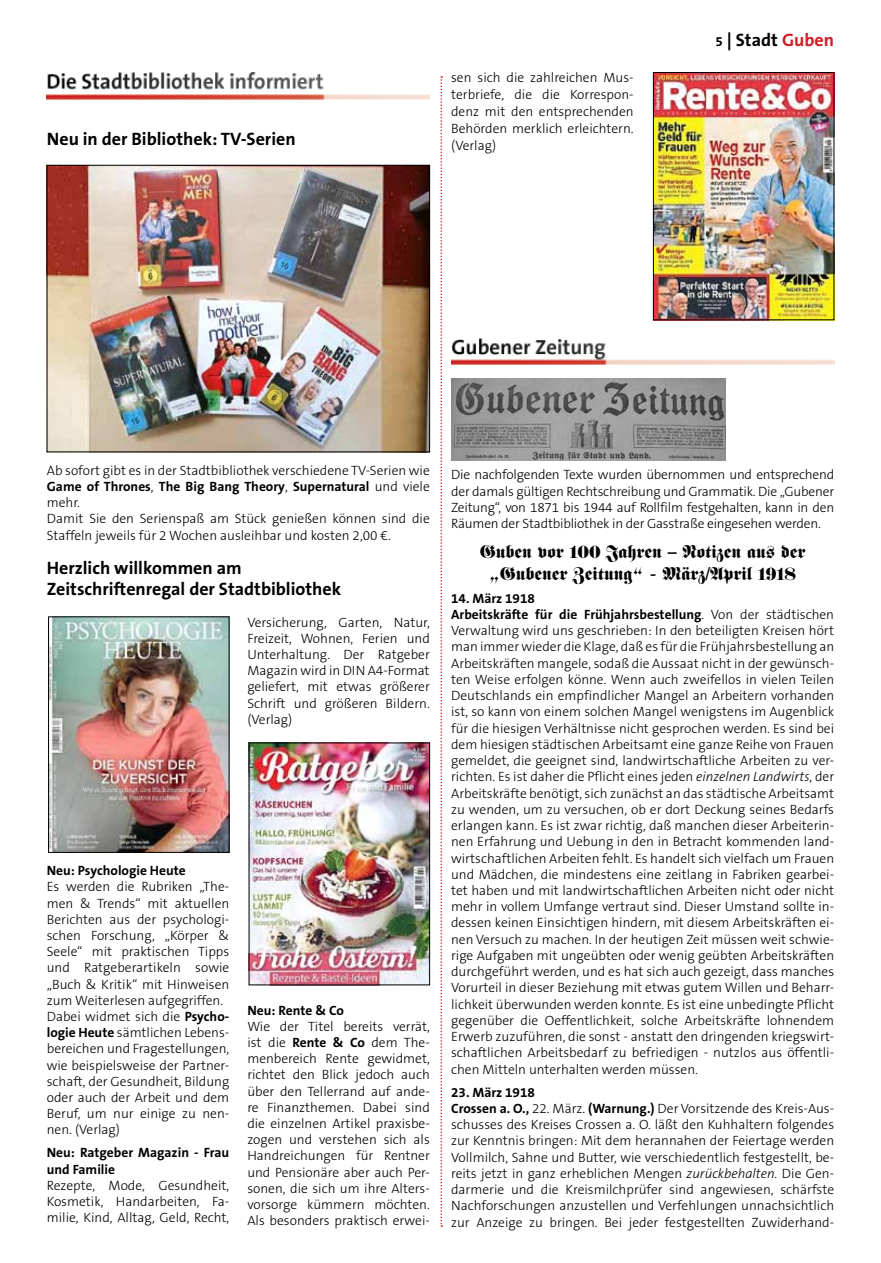
<style>
.page{position:relative;width:881px;height:1263px;background:#fff}
.page>*{position:absolute;margin:0;border:0;box-sizing:border-box;transform-origin:0 0}
.t1{font:700 18px/21.6px "The Sans B7";color:#000}
.t2{font:18px/21.6px "Fette Fraktur";color:#000;text-align:center}
.t3{font:300 13.5px/16.2px "The Sans B3";color:#000;text-align:justify}
.t4{font:700 13.5px/16.2px "The Sans B7";color:#000}
.s1{font-size:13.5px}
.s2{color:#cf1f25}
.s3{font-family:"The Sans B3";font-weight:300}
.s4{font-family:"The Sans B7";font-weight:700}
.s5{font-style:italic}
</style>
<div class="page">
<img style="left:47px;top:72px;width:382px;height:28px">
<img style="left:49px;top:167px;width:378px;height:283px">
<div style="left:47px;top:165px;width:382px;height:287px;border:1px solid #000"></div>
<img style="left:50px;top:619px;width:177px;height:232px">
<div style="left:48px;top:617px;width:181px;height:236px;border:1px solid #000"></div>
<img style="left:251px;top:745px;width:176px;height:238px">
<img style="left:655px;top:74px;width:176px;height:244px">
<div style="left:653px;top:72px;width:180px;height:248px;border:1px solid #000"></div>
<img style="left:451px;top:338px;width:382px;height:27px">
<svg style="left:440px;top:76px;width:2px;height:1151px"></svg>
<img style="left:451px;top:378px;width:274px;height:82px">
<h1 class="t1" style="left:47px;top:129px;width:250px">Neu in der Bibliothek: TV-Serien</h1>
<p class="t3" style="left:451px;top:70px;width:184px;line-height:17px">sen sich die zahlreichen Mus&shy;terbriefe, die die Korrespon&shy;denz mit den entsprechenden Behörden merklich erleichtern. (Verlag)</p>
<h1 class="t1" style="left:715px;top:29px;width:120px"><span class="s1">5</span> | Stadt <span class="s2">Guben</span></h1>
<p class="t3" style="left:47px;top:463px;width:384px">Ab sofort gibt es in der Stadtbibliothek verschiedene TV-Serien wie</p>
<p class="t4" style="left:47px;top:479px;width:384px">Game of Thrones<span class="s3">,</span> The Big Bang Theory<span class="s3">,</span> Supernatural <span class="s3">und viele</span></p>
<p class="t3" style="left:47px;top:495px;width:384px;text-align:left">mehr.<br>Damit Sie den Serienspaß am Stück genießen können sind die<br>Staffeln jeweils für 2 Wochen ausleihbar und kosten 2,00 €.</p>
<h1 class="t1" style="left:47px;top:557px;width:296px">Herzlich willkommen am<br>Zeitschriftenregal der Stadtbibliothek</h1>
<p class="t3" style="left:247px;top:614px;width:184px">Versicherung, Garten, Natur, Freizeit, Wohnen, Ferien und Unterhaltung. Der Ratgeber Magazin wird in DIN A4-Format geliefert, mit etwas größerer Schrift und größeren Bildern. (Verlag)</p>
<p class="t4" style="left:47px;top:863px;width:140px">Neu: Psychologie Heute</p>
<p class="t3" style="left:47px;top:879px;width:184px;text-align:left">Es werden die Rubriken „The&shy;men &amp; Trends“ mit aktuellen<br>Berichten aus der psychologi&shy;schen Forschung, „Körper &amp;<br>Seele“ mit praktischen Tipps und Ratgeberartikeln sowie „Buch &amp; Kritik“ mit Hinweisen zum Weiterlesen aufgegriffen.<br>Dabei widmet sich die <span class="s4">Psycho&shy;logie Heute</span> sämtlichen Lebens&shy;bereichen und Fragestellungen, wie beispielsweise der Partner&shy;schaft, der Gesundheit, Bildung oder auch der Arbeit und dem<br>Beruf, um nur einige zu nen&shy;nen. (Verlag)</p>
<p class="t4" style="left:47px;top:1145px;width:184px">Neu: Ratgeber Magazin - Frau und Familie</p>
<p class="t3" style="left:47px;top:1178px;width:184px">Rezepte, Mode, Gesundheit, Kosmetik, Handarbeiten, Fa&shy;milie, Kind, Alltag, Geld, Recht,</p>
<p class="t4" style="left:247px;top:1002px;width:98px">Neu: Rente &amp; Co</p>
<p class="t3" style="left:247px;top:1019px;width:184px">Wie der Titel bereits verrät, ist die <span class="s4">Rente &amp; Co</span> dem The&shy;menbereich Rente gewidmet, richtet den Blick jedoch auch über den Tellerrand auf ande&shy;re Finanzthemen. Dabei sind die einzelnen Artikel praxisbe&shy;zogen und verstehen sich als Handreichungen für Rentner und Pensionäre aber auch Per&shy;sonen, die sich um ihre Alters&shy;vorsorge kümmern möchten.<br>Als besonders praktisch erwei-</p>
<p class="t3" style="left:451px;top:467px;width:384px">Die nachfolgenden Texte wurden übernommen und entsprechend der damals gültigen Rechtschreibung und Grammatik. Die „Gubener Zeitung“, von 1871 bis 1944 auf Rollfilm festgehalten, kann in den Räumen der Stadtbibliothek in der Gasstraße eingesehen werden.</p>
<h1 class="t2" style="left:479px;top:542px;width:327px">Guben vor 100 Jahren – Notizen aus der „Gubener Zeitung“ - März/April 1918</h1>
<p class="t4" style="left:451px;top:590px;width:384px">14. März 1918<br>Arbeitskräfte für die Frühjahrsbestellung<span class="s3">. Von der städtischen</span></p>
<p class="t3" style="left:451px;top:623px;width:384px">Verwaltung wird uns geschrieben: In den beteiligten Kreisen hört man immer wieder die Klage, daß es für die Frühjahrsbestellung an Arbeitskräften mangele, sodaß die Aussaat nicht in der gewünsch&shy;ten Weise erfolgen könne. Wenn auch zweifellos in vielen Teilen Deutschlands ein empfindlicher Mangel an Arbeitern vorhanden ist, so kann von einem solchen Mangel wenigstens im Augenblick für die hiesigen Verhältnisse nicht gesprochen werden. Es sind bei dem hiesigen städtischen Arbeitsamt eine ganze Reihe von Frauen gemeldet, die geeignet sind, landwirtschaftliche Arbeiten zu ver&shy;richten. Es ist daher die Pflicht eines jeden <span class="s5">einzelnen Landwirts</span>, der Arbeitskräfte benötigt, sich zunächst an das städtische Arbeitsamt zu wenden, um zu versuchen, ob er dort Deckung seines Bedarfs erlangen kann. Es ist zwar richtig, daß manchen dieser Arbeiterin&shy;nen Erfahrung und Uebung in den in Betracht kommenden land&shy;wirtschaftlichen Arbeiten fehlt. Es handelt sich vielfach um Frauen und Mädchen, die mindestens eine zeitlang in Fabriken gearbei&shy;tet haben und mit landwirtschaftlichen Arbeiten nicht oder nicht mehr in vollem Umfange vertraut sind. Dieser Umstand sollte in&shy;dessen keinen Einsichtigen hindern, mit diesem Arbeitskräften ei&shy;nen Versuch zu machen. In der heutigen Zeit müssen weit schwie&shy;rige Aufgaben mit ungeübten oder wenig geübten Arbeitskräften durchgeführt werden, und es hat sich auch gezeigt, dass manches Vorurteil in dieser Beziehung mit etwas gutem Willen und Beharr&shy;lichkeit überwunden werden konnte. Es ist eine unbedingte Pflicht gegenüber die Oeffentlichkeit, solche Arbeitskräfte lohnendem Erwerb zuzuführen, die sonst - anstatt den dringenden kriegswirt&shy;schaftlichen Arbeitsbedarf zu befriedigen - nutzlos aus öffentli&shy;chen Mitteln unterhalten werden müssen.</p>
<p class="t4" style="left:451px;top:1084px;width:85px">23. März 1918</p>
<p class="t3" style="left:451px;top:1101px;width:384px"><span class="s4">Crossen a. O.,</span> 22. März. <span class="s4">(Warnung.)</span> Der Vorsitzende des Kreis-Aus&shy;schusses des Kreises Crossen a. O. läßt den Kuhhaltern folgendes zur Kenntnis bringen: Mit dem herannahen der Feiertage werden Vollmilch, Sahne und Butter, wie verschiedentlich festgestellt, be&shy;reits jetzt in ganz erheblichen Mengen <span class="s5">zurückbehalten.</span> Die Gen&shy;darmerie und die Kreismilchprüfer sind angewiesen, schärfste Nachforschungen anzustellen und Verfehlungen unnachsichtlich zur Anzeige zu bringen. Bei jeder festgestellten Zuwiderhand-</p>
</div>
